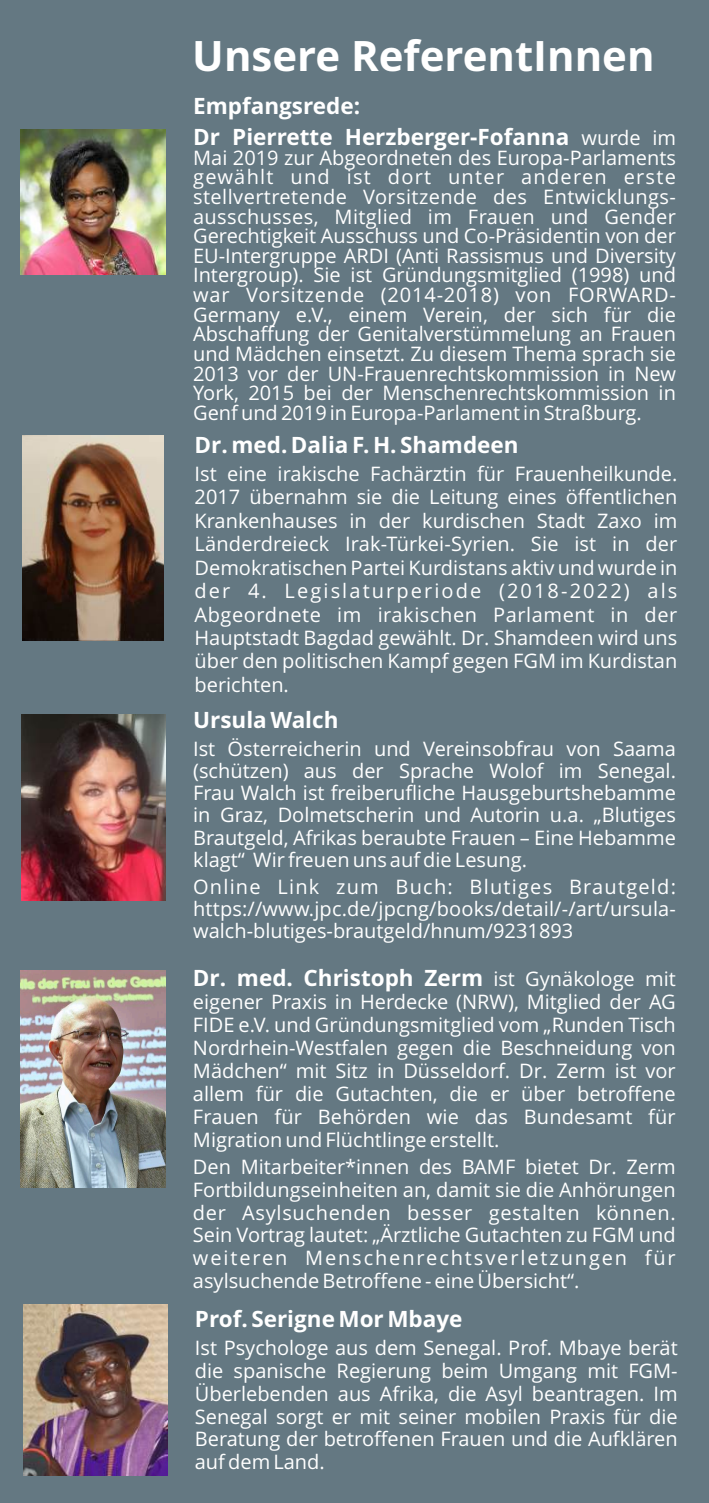
<style>
.page{position:relative;width:709px;height:1503px;background:#fff}
.page>*{position:absolute;margin:0;border:0;box-sizing:border-box;transform-origin:0 0}
.t1{font:700 42px "Open Sans";color:#fff}
.t2{font:700 22.5px/30.8px "Open Sans";color:#fff}
.t3{font:20px/23px "Open Sans";color:#fff;text-align:justify}
.s1{font-weight:400;font-size:20px}
</style>
<div class="page">
<div style="left:0;top:0;width:708px;height:1502px;background:#647882"></div>
<img style="left:22px;top:436px;width:142px;height:204px">
<img style="left:21px;top:714px;width:144px;height:186px">
<img style="left:24px;top:1304px;width:143px;height:171px">
<img style="left:21px;top:970px;width:144px;height:217px">
<img style="left:21px;top:130px;width:145px;height:145px">
<h1 class="t1" style="left:192px;top:39px;width:464px">Unsere ReferentInnen</h1>
<p class="t2" style="left:193px;top:93px;width:484px">Empfangsrede:<br>Dr Pierrette Herzberger-Fofanna <span class="s1">wurde im</span></p>
<p class="t3" style="left:193px;top:150px;width:484px;line-height:19.5px">Mai 2019 zur Abgeordneten des Europa-Parlaments gewählt und ist dort unter anderen erste stellvertretende Vorsitzende des Entwicklungs&shy;ausschusses, Mitglied im Frauen und Gender Gerechtigkeit Ausschuss und Co-Präsidentin von der EU-Intergruppe ARDI (Anti Rassismus und Diversity Intergroup). Sie ist Gründungsmitglied (1998) und war Vorsitzende (2014-2018) von FORWARD-Germany e.V., einem Verein, der sich für die Abschaffung der Genitalverstümmelung an Frauen und Mädchen einsetzt. Zu diesem Thema sprach sie 2013 vor der UN-Frauenrechtskommission in New York, 2015 bei der Menschenrechtskommission in Genf und 2019 in Europa-Parlament in Straßburg.</p>
<p class="t2" style="left:195px;top:432px;width:325px">Dr. med. Dalia F. H. Shamdeen</p>
<p class="t3" style="left:194px;top:464px;width:484px">Ist eine irakische Fachärztin für Frauenheilkunde.<br>2017 übernahm sie die Leitung eines öffentlichen Krankenhauses in der kurdischen Stadt Zaxo im Länderdreieck Irak-Türkei-Syrien. Sie ist in der Demokratischen Partei Kurdistans aktiv und wurde in der 4. Legislaturperiode (2018-2022) als Abgeordnete im irakischen Parlament in der Hauptstadt Bagdad gewählt. Dr. Shamdeen wird uns über den politischen Kampf gegen FGM im Kurdistan berichten.</p>
<p class="t2" style="left:193px;top:707px;width:147px">Ursula Walch</p>
<p class="t3" style="left:193px;top:740px;width:484px;line-height:22px">Ist Österreicherin und Vereinsobfrau von Saama (schützen) aus der Sprache Wolof im Senegal.<br>Frau Walch ist freiberufliche Hausgeburtshebamme in Graz, Dolmetscherin und Autorin u.a. „Blutiges Brautgeld, Afrikas beraubte Frauen – Eine Hebamme klagt“ Wir freuen uns auf die Lesung.</p>
<p class="t3" style="left:193px;top:877px;width:484px;line-height:22px">Online Link zum Buch: Blutiges Brautgeld: https://www.jpc.de/jpcng/books/detail/-/art/ursula&shy;walch-blutiges-brautgeld/hnum/9231893</p>
<p class="t2" style="left:193px;top:964px;width:484px">Dr. med. Christoph Zerm <span class="s1">ist Gynäkologe mit</span></p>
<p class="t3" style="left:193px;top:992px;width:484px">eigener Praxis in Herdecke (NRW), Mitglied der AG FIDE e.V. und Gründungsmitglied vom „Runden Tisch Nordrhein-Westfalen gegen die Beschneidung von Mädchen“ mit Sitz in Düsseldorf. Dr. Zerm ist vor allem für die Gutachten, die er über betroffene Frauen für Behörden wie das Bundesamt für Migration und Flüchtlinge erstellt.</p>
<p class="t3" style="left:193px;top:1157px;width:484px">Den Mitarbeiter*innen des BAMF bietet Dr. Zerm Fortbildungseinheiten an, damit sie die Anhörungen der Asylsuchenden besser gestalten können.<br>Sein Vortrag lautet: „Ärztliche Gutachten zu FGM und weiteren Menschenrechtsverletzungen für asylsuchende Betroffene - eine Übersicht“.</p>
<p class="t2" style="left:195px;top:1305px;width:269px">Prof. Serigne Mor Mbaye</p>
<p class="t3" style="left:195px;top:1338px;width:484px">Ist Psychologe aus dem Senegal. Prof. Mbaye berät die spanische Regierung beim Umgang mit FGM-Überlebenden aus Afrika, die Asyl beantragen. Im Senegal sorgt er mit seiner mobilen Praxis für die Beratung der betroffenen Frauen und die Aufklären auf dem Land.</p>
</div>
